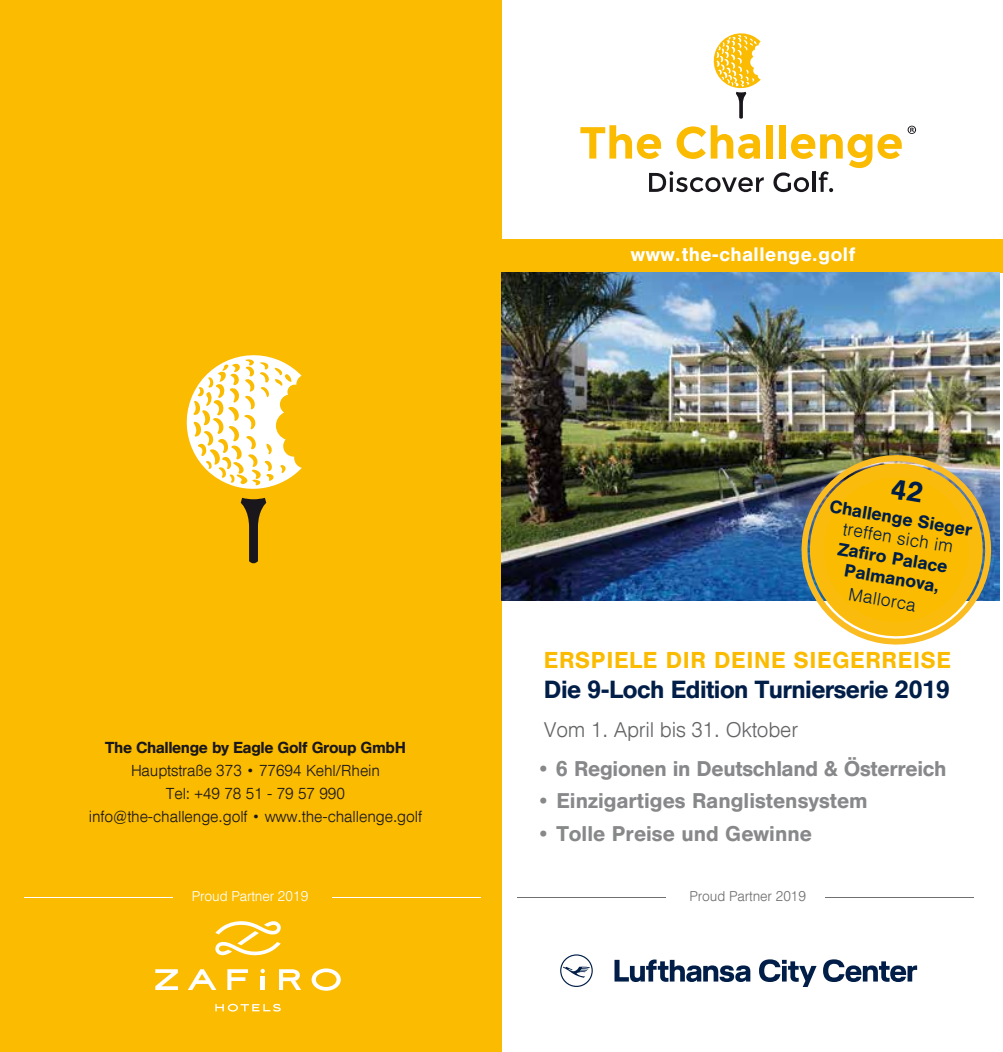
<style>
.page{position:relative;width:1003px;height:1052px;background:#fff}
.page>*{position:absolute;margin:0;border:0;box-sizing:border-box;transform-origin:0 0}
.t1{font:500 24.5px "Helvetica DLH";color:#001e48}
.t2{font:500 22.75px "Helvetica DLH";letter-spacing:.05em;color:#fabb00}
.t3{font:500 21px "Helvetica DLH";letter-spacing:.025em;color:#87888a}
.t4{font:300 21px "Helvetica DLH";color:#646567}
.t5{font:500 19.25px "Helvetica DLH";letter-spacing:.05em;color:#fff}
.t6{font:500 17.68px "Helvetica DLH";color:#001e48}
.t7{font:300 17.68px "Helvetica DLH";color:#001e48}
.t8{font:300 15.75px/22.8px "Helvetica DLH";color:#1a171c;text-align:center}
.t9{font:500 15.75px "Helvetica DLH";color:#1a171c}
.t10{font:300 14px "Helvetica DLH";color:#fff}
.t11{font:300 14px "Helvetica DLH";color:#707172}
</style>
<div class="page">
<div style="left:0;top:0;width:501px;height:1052px;background:#fabb00"></div>
<svg style="left:186px;top:355px;width:116px;height:208px"></svg>
<div style="left:501px;top:239px;width:501px;height:34px;background:#fabb00"></div>
<img style="left:501px;top:273px;width:498px;height:327px">
<img style="left:790px;top:444px;width:210px;height:201px">
<hr style="left:24px;top:896px;width:149px;height:1px;background:#fff">
<hr style="left:332px;top:896px;width:149px;height:1px;background:#fff">
<svg style="left:713px;top:33px;width:47px;height:86px"></svg>
<svg style="left:649px;top:171px;width:114px;height:21px"></svg>
<svg style="left:580px;top:125px;width:80px;height:34px"></svg>
<svg style="left:676px;top:125px;width:83px;height:34px"></svg>
<div style="left:765px;top:125px;width:7px;height:34px;background:#fabb00"></div>
<div style="left:779px;top:125px;width:6px;height:34px;background:#fabb00"></div>
<svg style="left:773px;top:134px;width:128px;height:58px"></svg>
<svg style="left:907px;top:126px;width:8px;height:8px"></svg>
<hr style="left:517px;top:897px;width:148px;height:1px;background:#707172">
<hr style="left:824px;top:897px;width:149px;height:1px;background:#707172">
<svg style="left:215px;top:1003px;width:66px;height:8px"></svg>
<svg style="left:260px;top:968px;width:5px;height:5px"></svg>
<svg style="left:155px;top:969px;width:23px;height:21px"></svg>
<svg style="left:188px;top:969px;width:28px;height:21px"></svg>
<svg style="left:227px;top:969px;width:21px;height:21px"></svg>
<hr style="left:260px;top:976px;width:4px;height:14px;background:#fff">
<svg style="left:279px;top:969px;width:22px;height:21px"></svg>
<svg style="left:311px;top:968px;width:29px;height:22px"></svg>
<svg style="left:215px;top:921px;width:66px;height:34px"></svg>
<svg style="left:614px;top:959px;width:136px;height:23px"></svg>
<svg style="left:759px;top:959px;width:57px;height:28px"></svg>
<svg style="left:823px;top:959px;width:93px;height:23px"></svg>
<svg style="left:560px;top:954px;width:32px;height:33px"></svg>
<img style="left:794px;top:448px;width:203px;height:196px">
<p class="t9" style="left:105px;top:738px;width:302px">The Challenge by Eagle Golf Group GmbH</p>
<p class="t8" style="left:89px;top:759px;width:334px">Hauptstraße 373 • 77694 Kehl/Rhein<br>Tel: +49 78 51 - 79 57 990 info@the-challenge.golf • www.the-challenge.golf</p>
<p class="t10" style="left:192px;top:888px;width:118px">Proud Partner 2019</p>
<p class="t5" style="left:630px;top:243px;width:225px">www.the-challenge.golf</p>
<p class="t6" style="left:831px;top:495px;width:145px;rotate:10deg">Challenge Sieger</p>
<p class="t7" style="left:844px;top:518px;width:113px;rotate:10deg">treffen sich im</p>
<p class="t6" style="left:846px;top:559px;width:98px;rotate:10deg">Palmanova,</p>
<p class="t6" style="left:839px;top:538px;width:112px;rotate:10deg">Zafiro Palace</p>
<p class="t7" style="left:850px;top:583px;width:69px;rotate:10deg">Mallorca</p>
<h2 class="t2" style="left:543px;top:646px;width:408px">ERSPIELE DIR DEINE SIEGERREISE</h2>
<h1 class="t1" style="left:543px;top:675px;width:407px">Die 9-Loch Edition Turnierserie 2019</h1>
<h3 class="t4" style="left:543px;top:717px;width:255px">Vom 1. April bis 31. Oktober</h3>
<h3 class="t3" style="left:537px;top:756px;width:410px">• 6 Regionen in Deutschland &amp; Österreich</h3>
<h3 class="t3" style="left:537px;top:788px;width:331px">• Einzigartiges Ranglistensystem</h3>
<h3 class="t3" style="left:537px;top:821px;width:275px">• Tolle Preise und Gewinne</h3>
<p class="t11" style="left:689px;top:888px;width:118px">Proud Partner 2019</p>
</div>
